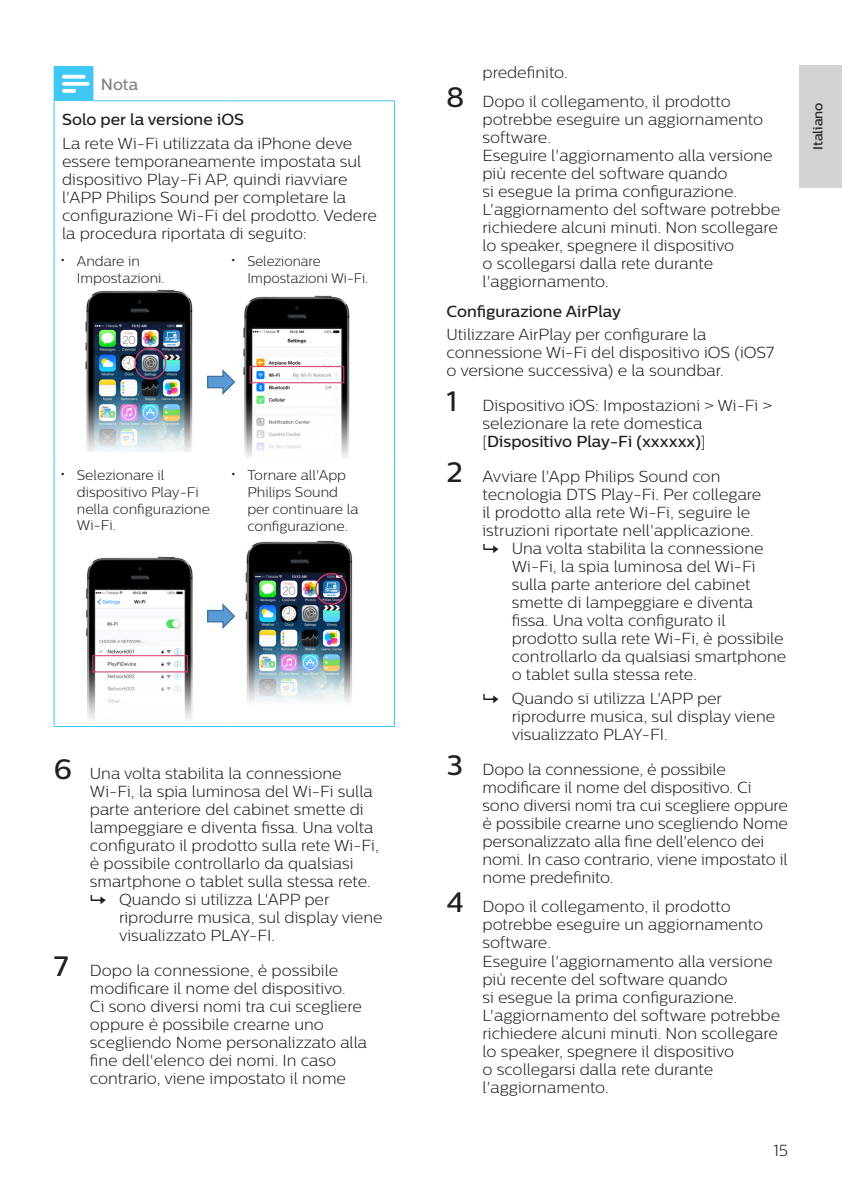
<style>
.page{position:relative;width:842px;height:1191px;background:#fff}
.page>*{position:absolute;margin:0;border:0;box-sizing:border-box;transform-origin:0 0}
.Body_Text__0{font:300 16px/18px "Centrale Sans";color:#231f20}
.faq-question-paragra{font:500 16px "Centrale Sans";color:#231f20}
.notes-caption-paragr{font:500 16px "Centrale Sans";color:#808285}
.t1{font:300 14px/16.8px "Centrale Sans";color:#231f20}
.t2{font:300 14px/16.8px "Centrale Sans";color:#231f20;scale:.95 1}
.t3{font:500 13.2px "Centrale Sans";color:#231f20}
.s1{font-size:17px}
.s2{font-weight:500;font-size:28px}
.s3{font-weight:500}
</style>
<div class="page">
<div style="left:799px;top:65px;width:43px;height:122px;background:#d1d2d4"></div>
<div style="left:54px;top:67px;width:39px;height:34px;background:#40c7f4"></div>
<hr style="left:394px;top:101px;width:1px;height:149px;background:#40c7f4">
<hr style="left:93px;top:67px;width:1px;height:34px;background:#40c7f4">
<hr style="left:54px;top:66px;width:39px;height:1px;background:#40c7f4">
<hr style="left:93px;top:100px;width:132px;height:1px;background:#40c7f4">
<hr style="left:225px;top:100px;width:170px;height:1px;background:#40c7f4">
<hr style="left:54px;top:101px;width:1px;height:149px;background:#40c7f4">
<hr style="left:54px;top:250px;width:1px;height:214px;background:#40c7f4">
<hr style="left:394px;top:250px;width:1px;height:214px;background:#40c7f4">
<hr style="left:54px;top:464px;width:1px;height:262px;background:#40c7f4">
<hr style="left:394px;top:464px;width:1px;height:262px;background:#40c7f4">
<hr style="left:54px;top:726px;width:39px;height:1px;background:#40c7f4">
<hr style="left:93px;top:726px;width:132px;height:1px;background:#40c7f4">
<hr style="left:225px;top:726px;width:170px;height:1px;background:#40c7f4">
<svg style="left:62px;top:75px;width:28px;height:18px"></svg>
<img style="left:85px;top:289px;width:108px;height:162px">
<img style="left:243px;top:295px;width:107px;height:163px">
<img style="left:86px;top:556px;width:107px;height:163px">
<img style="left:245px;top:540px;width:108px;height:162px">
<svg style="left:207px;top:369px;width:28px;height:26px"></svg>
<svg style="left:207px;top:603px;width:28px;height:26px"></svg>
<p class="notes-caption-paragr" style="left:101px;top:75px;width:39px">Nota</p>
<p class="faq-question-paragra" style="left:62px;top:110px;width:183px">Solo per la versione iOS</p>
<p class="Body_Text__0" style="left:62px;top:134px;width:316px">La rete Wi-Fi utilizzata da iPhone deve essere temporaneamente impostata sul dispositivo Play-Fi AP, quindi riavviare l'APP Philips Sound per completare la configurazione Wi-Fi del prodotto. Vedere la procedura riportata di seguito:</p>
<p class="t1" style="left:77px;top:253px;width:89px;text-indent:-17px"><span class="s1">•</span> Andare in<br>Impostazioni.</p>
<p class="t2" style="left:247px;top:253px;width:129px;text-indent:-17px"><span class="s1">•</span> Selezionare<br>Impostazioni Wi-Fi.</p>
<p class="t1" style="left:77px;top:466px;width:135px;text-indent:-17px"><span class="s1">•</span> Selezionare il dispositivo Play-Fi nella configurazione<br>Wi-Fi.</p>
<p class="t1" style="left:247px;top:466px;width:113px;text-indent:-17px"><span class="s1">•</span> Tornare all'App<br>Philips Sound per continuare la configurazione.</p>
<p class="Body_Text__0" style="left:90px;top:764px;width:291px;text-indent:-36px"><span class="s2">6</span> Una volta stabilita la connessione Wi-Fi, la spia luminosa del Wi-Fi sulla parte anteriore del cabinet smette di lampeggiare e diventa fissa. Una volta configurato il prodotto sulla rete Wi-Fi, è possibile controllarlo da qualsiasi smartphone o tablet sulla stessa rete.</p>
<p class="Body_Text__0" style="left:119px;top:890px;width:265px">Quando si utilizza L'APP per riprodurre musica, sul display viene visualizzato PLAY-FI.</p>
<p class="Body_Text__0" style="left:90px;top:961px;width:279px;text-indent:-36px"><span class="s2">7</span> Dopo la connessione, è possibile modificare il nome del dispositivo.<br>Ci sono diversi nomi tra cui scegliere oppure è possibile crearne uno scegliendo Nome personalizzato alla fine dell'elenco dei nomi. In caso contrario, viene impostato il nome</p>
<p class="Body_Text__0" style="left:482px;top:63px;width:87px">predefinito.</p>
<p class="Body_Text__0" style="left:482px;top:92px;width:299px;text-indent:-36px"><span class="s2">8</span> Dopo il collegamento, il prodotto potrebbe eseguire un aggiornamento software.<br>Eseguire l'aggiornamento alla versione più recente del software quando<br>si esegue la prima configurazione.<br>L'aggiornamento del software potrebbe richiedere alcuni minuti. Non scollegare lo speaker, spegnere il dispositivo<br>o scollegarsi dalla rete durante l'aggiornamento.</p>
<p class="faq-question-paragra" style="left:446px;top:301px;width:176px">Configurazione AirPlay</p>
<p class="Body_Text__0" style="left:446px;top:325px;width:329px">Utilizzare AirPlay per configurare la connessione Wi-Fi del dispositivo iOS (iOS7 o versione successiva) e la soundbar.</p>
<p class="Body_Text__0" style="left:482px;top:396px;width:291px;text-indent:-36px"><span class="s2">1</span> Dispositivo iOS: Impostazioni &gt; Wi-Fi &gt; selezionare la rete domestica [<span class="s3">Dispositivo Play-Fi (xxxxxx)</span>]</p>
<p class="Body_Text__0" style="left:482px;top:467px;width:280px;text-indent:-36px"><span class="s2">2</span> Avviare l'App Philips Sound con tecnologia DTS Play-Fi. Per collegare il prodotto alla rete Wi-Fi, seguire le istruzioni riportate nell'applicazione.</p>
<p class="Body_Text__0" style="left:512px;top:539px;width:276px">Una volta stabilita la connessione Wi-Fi, la spia luminosa del Wi-Fi sulla parte anteriore del cabinet smette di lampeggiare e diventa fissa. Una volta configurato il prodotto sulla rete Wi-Fi, è possibile controllarlo da qualsiasi smartphone o tablet sulla stessa rete.</p>
<p class="Body_Text__0" style="left:512px;top:689px;width:265px">Quando si utilizza L'APP per riprodurre musica, sul display viene visualizzato PLAY-FI.</p>
<p class="Body_Text__0" style="left:482px;top:760px;width:307px;text-indent:-36px"><span class="s2">3</span> Dopo la connessione, è possibile modificare il nome del dispositivo. Ci sono diversi nomi tra cui scegliere oppure è possibile crearne uno scegliendo Nome personalizzato alla fine dell'elenco dei nomi. In caso contrario, viene impostato il nome predefinito.</p>
<p class="Body_Text__0" style="left:482px;top:897px;width:299px;text-indent:-36px"><span class="s2">4</span> Dopo il collegamento, il prodotto potrebbe eseguire un aggiornamento software.<br>Eseguire l'aggiornamento alla versione più recente del software quando<br>si esegue la prima configurazione.<br>L'aggiornamento del software potrebbe richiedere alcuni minuti. Non scollegare lo speaker, spegnere il dispositivo<br>o scollegarsi dalla rete durante l'aggiornamento.</p>
<p class="Body_Text__0" style="left:773px;top:1141px;width:17px">15</p>
<p class="t3" style="left:810px;top:150px;width:49px;rotate:-90deg">Italiano</p>
</div>
